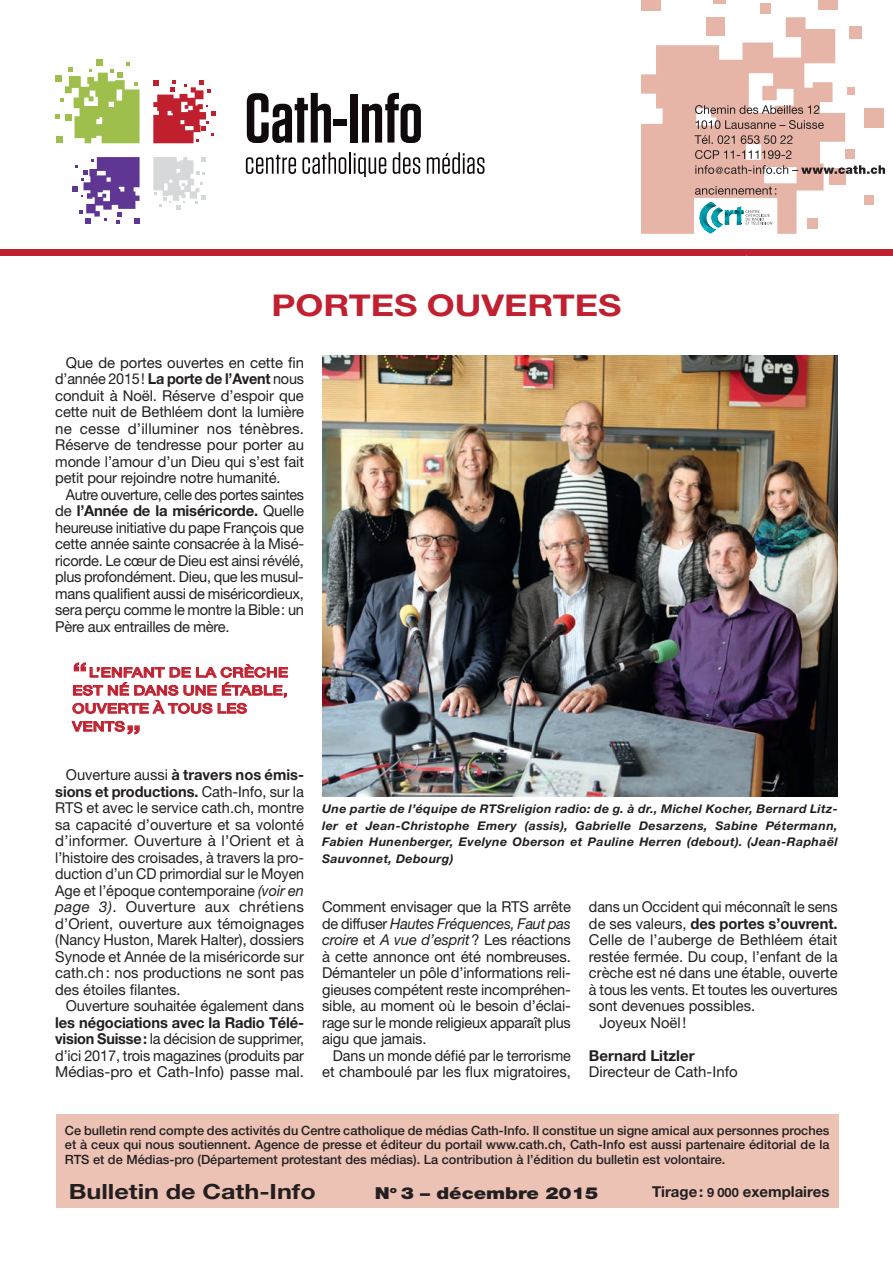
<style>
.page{position:relative;width:893px;height:1263px;background:#fff}
.page>*{position:absolute;margin:0;border:0;box-sizing:border-box;transform-origin:0 0}
.t1{font:700 30px "Helvetica Neue";color:#c0202f;scale:1.2 1}
.t2{font:700 21px "Helvetica Neue";color:#231f20;scale:1.2 1}
.t3{font:900 16.5px "Helvetica Neue";color:#231f20;scale:1.2 1}
.t4{font:15px/16.5px "Helvetica Neue";letter-spacing:-.005em;color:#231f20;text-align:justify}
.t5{font:15px/16.5px "Helvetica Neue";letter-spacing:-.005em;color:#231f20;text-align:justify;scale:.95 1}
.t6{font:15px/16.5px "Helvetica Neue";letter-spacing:-.005em;color:#231f20;text-align:justify;scale:.96 1}
.t7{font:700 15px "Helvetica Neue";color:#231f20}
.t8{font:500 13.5px/18px "Helvetica Neue";letter-spacing:.01em;color:#c0202f;scale:1.2 1}
.t9{font:500 12.75px/14.2px "Helvetica Neue";color:#231f20;text-align:justify}
.t10{font:italic 700 12px/16.5px "Helvetica Neue";letter-spacing:.03em;color:#231f20;text-align:justify}
.s1{font-weight:700}
.s2{font-size:28.5px}
.s3{font-style:italic}
.s4{font-weight:400}
.s5{font-size:12.75px}
</style>
<div class="page">
<div style="left:760px;top:3px;width:11px;height:11px;background:#e7b5a8"></div>
<svg style="left:713px;top:0;width:12px;height:3px"></svg>
<div style="left:641px;top:0;width:20px;height:10px;background:#e7b5a8"></div>
<div style="left:819px;top:0;width:19px;height:10px;background:#e7b5a8"></div>
<div style="left:96px;top:59px;width:7px;height:7px;background:#9ebf4b"></div>
<svg style="left:56px;top:63px;width:84px;height:80px"></svg>
<svg style="left:153px;top:80px;width:63px;height:63px"></svg>
<svg style="left:153px;top:157px;width:52px;height:52px"></svg>
<svg style="left:73px;top:157px;width:67px;height:67px"></svg>
<svg style="left:247px;top:93px;width:84px;height:50px"></svg>
<div style="left:334px;top:119px;width:13px;height:7px;background:#110a0c"></div>
<div style="left:350px;top:94px;width:8px;height:49px;background:#110a0c"></div>
<svg style="left:362px;top:93px;width:59px;height:50px"></svg>
<svg style="left:246px;top:155px;width:50px;height:19px"></svg>
<svg style="left:302px;top:152px;width:44px;height:22px"></svg>
<hr style="left:349px;top:152px;width:2px;height:22px;background:#110a0c">
<svg style="left:354px;top:153px;width:32px;height:24px"></svg>
<svg style="left:393px;top:152px;width:27px;height:22px"></svg>
<svg style="left:427px;top:152px;width:57px;height:22px"></svg>
<div style="left:0;top:249px;width:893px;height:6px;background:#c0202f"></div>
<svg style="left:676px;top:255px;width:70px;height:1px"></svg>
<svg style="left:72px;top:662px;width:216px;height:52px"></svg>
<svg style="left:72px;top:721px;width:68px;height:13px"></svg>
<img style="left:322px;top:356px;width:516px;height:440px">
<svg style="left:641px;top:17px;width:244px;height:217px"></svg>
<div style="left:56px;top:1114px;width:782px;height:94px;background:#ecc2b5"></div>
<h1 class="t1" style="left:271px;top:286px;width:293px">PORTES OUVERTES</h1>
<p class="t4" style="left:55px;top:354px;width:250px;text-indent:11px">Que de portes ouvertes en cette fin d’année 2015 ! <span class="s1">La porte de l’Avent</span> nous conduit à Noël. Réserve d’espoir que cette nuit de Bethléem dont la lumière ne cesse d’illuminer nos ténèbres.<br>Réserve de tendresse pour porter au monde l’amour d’un Dieu qui s’est fait petit pour rejoindre notre humanité.</p>
<p class="t5" style="left:55px;top:486px;width:263px;text-indent:11px">Autre ouverture, celle des portes saintes de <span class="s1">l’Année de la miséricorde.</span> Quelle heureuse initiative du pape François que cette année sainte consacrée à la Misé&shy;ricorde. Le cœur de Dieu est ainsi révélé, plus profondément. Dieu, que les musul&shy;mans qualifient aussi de miséricordieux, sera perçu comme le montre la Bible : un Père aux entrailles de mère.</p>
<p class="t8" style="left:72px;top:663px;width:181px"><span class="s2">“</span>L’ENFANT DE LA CRÈCHE<br>EST NÉ DANS UNE ÉTABLE,<br>OUVERTE À TOUS LES<br>VENTS <span class="s2">„</span></p>
<p class="t4" style="left:55px;top:766px;width:250px;text-indent:11px">Ouverture aussi <span class="s1">à travers nos émis&shy;sions et productions.</span> Cath-Info, sur la RTS et avec le service cath.ch, montre sa capacité d’ouverture et sa volonté d’informer. Ouverture à l’Orient et à l’histoire des croisades, à travers la pro&shy;duction d’un CD primordial sur le Moyen Age et l’époque contemporaine <span class="s3">(voir en page 3)</span>. Ouverture aux chrétiens d’Orient, ouverture aux témoignages (Nancy Huston, Marek Halter), dossiers Synode et Année de la miséricorde sur cath.ch : nos productions ne sont pas des étoiles filantes.</p>
<p class="t4" style="left:66px;top:997px;width:240px">Ouverture souhaitée également dans</p>
<p class="t6" style="left:55px;top:1014px;width:261px"><span class="s1">les négociations avec la Radio Télé&shy;vision Suisse :</span> la décision de supprimer, d’ici 2017, trois magazines (produits par Médias-pro et Cath-Info) passe mal.</p>
<p class="t10" style="left:322px;top:800px;width:517px">Une partie de l’équipe de RTSreligion radio: de g. à dr., Michel Kocher, Bernard Litz&shy;ler et Jean-Christophe Emery (assis), Gabrielle Desarzens, Sabine Pétermann, Fabien Hunenberger, Evelyne Oberson et Pauline Herren (debout). (Jean-Raphaël Sauvonnet, Debourg)</p>
<p class="t4" style="left:322px;top:898px;width:250px">Comment envisager que la RTS arrête de diffuser <span class="s3">Hautes Fréquences, Faut pas croire</span> et <span class="s3">A vue d’esprit</span> ? Les réactions à cette annonce ont été nombreuses.<br>Démanteler un pôle d’informations reli&shy;gieuses compétent reste incompréhen&shy;sible, au moment où le besoin d’éclai&shy;rage sur le monde religieux apparaît plus aigu que jamais.</p>
<p class="t6" style="left:322px;top:1047px;width:261px;text-align:right">Dans un monde défié par le terrorisme et chamboulé par les flux migratoires,</p>
<p class="t6" style="left:589px;top:898px;width:261px">dans un Occident qui méconnaît le sens</p>
<p class="t7" style="left:589px;top:914px;width:250px"><span class="s4">de ses valeurs,</span> des portes s’ouvrent.</p>
<p class="t4" style="left:589px;top:931px;width:250px">Celle de l’auberge de Bethléem était</p>
<p class="t4" style="left:589px;top:948px;width:250px">restée fermée. Du coup, l’enfant de la</p>
<p class="t4" style="left:589px;top:964px;width:250px">crèche est né dans une étable, ouverte</p>
<p class="t5" style="left:589px;top:981px;width:263px">à tous les vents. Et toutes les ouvertures</p>
<p class="t4" style="left:589px;top:997px;width:168px">sont devenues possibles.</p>
<p class="t4" style="left:600px;top:1014px;width:88px">Joyeux Noël !</p>
<p class="t7" style="left:589px;top:1046px;width:107px">Bernard Litzler</p>
<p class="t4" style="left:589px;top:1063px;width:150px">Directeur de Cath-Info</p>
<p class="t9" style="left:65px;top:1123px;width:766px">Ce bulletin rend compte des activités du Centre catholique de médias Cath-Info. Il constitue un signe amical aux personnes proches et à ceux qui nous soutiennent. Agence de presse et éditeur du portail www.cath.ch, Cath-Info est aussi partenaire éditorial de la RTS et de Médias-pro (Département protestant des médias). La contribution à l’édition du bulletin est volontaire.</p>
<h2 class="t2" style="left:69px;top:1178px;width:207px">Bulletin de Cath-Info</h2>
<p class="t3" style="left:375px;top:1183px;width:188px">N<sup>o</sup> 3 – décembre 2015</p>
<p class="t7" style="left:652px;top:1182px;width:179px">Tirage : <span class="s5">9 000</span> exemplaires</p>
</div>
